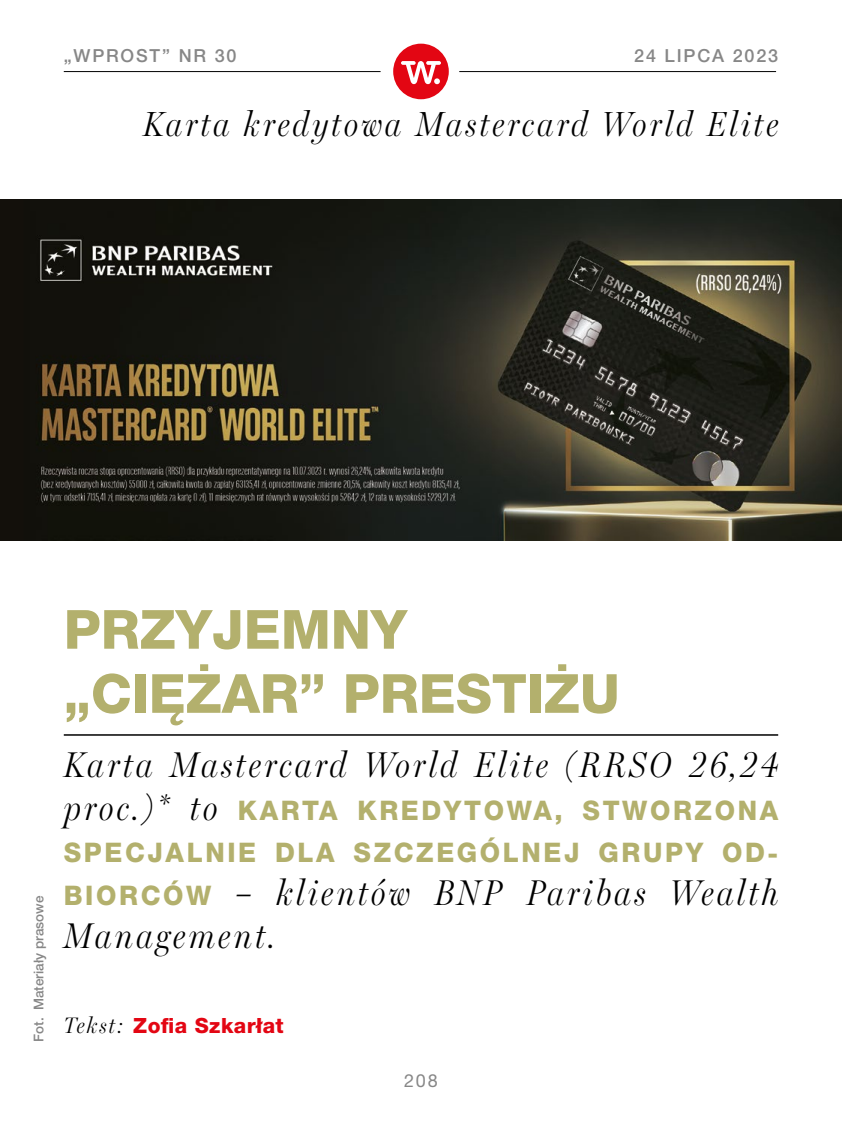
<style>
.page{position:relative;width:842px;height:1127px;background:#fff}
.page>*{position:absolute;margin:0;border:0;box-sizing:border-box;transform-origin:0 0}
.t1{font:800 54px/64.1px "Helvetica Neue LT Pro";color:#b3b06d}
.t2{font:italic 300 36px/42.8px "Miller Headline";letter-spacing:.1em;color:#000}
.t3{font:italic 300 35.1px "Miller Headline";letter-spacing:.1em;color:#000}
.t4{font:800 27px/42.8px "Helvetica Neue LT Pro";letter-spacing:.1em;color:#b3b06d}
.t5{font:800 21px "Helvetica Neue LT Pro";letter-spacing:.02em;color:#e30613}
.t6{font:500 18px "Helvetica Neue LT Pro";letter-spacing:.1em;color:#878787}
.t7{font:18px "Helvetica Neue LT Pro";color:#878787}
.t8{font:500 13.5px "Helvetica Neue LT Pro";color:#878787}
.s1{font-family:"Miller Headline";font-weight:300;font-style:italic;font-size:36px;color:#000}
.s2{font-family:"Helvetica Neue LT Pro";font-weight:800;font-style:normal;font-size:27px;color:#b3b06d}
.s3{font-family:"Miller Headline";font-weight:300;font-style:italic;font-size:22.5px;color:#000}
</style>
<div class="page">
<img style="left:0;top:200px;width:842px;height:340px">
<hr style="left:64px;top:734px;width:714px;height:2px;background:#000">
<hr style="left:64px;top:71px;width:317px;height:1px;background:#000">
<hr style="left:459px;top:71px;width:317px;height:1px;background:#000">
<svg style="left:393px;top:44px;width:56px;height:55px"></svg>
<p class="t6" style="left:64px;top:44px;width:174px">„WPROST” NR 30</p>
<p class="t6" style="left:634px;top:44px;width:145px">24 LIPCA 2023</p>
<p class="t3" style="left:143px;top:102px;width:637px">Karta kredytowa Mastercard World Elite</p>
<p class="t8" style="left:31px;top:1042px;width:148px;rotate:-90deg">Fot. Materiały prasowe</p>
<h1 class="t1" style="left:64px;top:597px;width:558px">PRZYJEMNY „CIĘŻAR” PRESTIŻU</h1>
<p class="t2" style="left:64px;top:742px;width:716px">Karta Mastercard World Elite (RRSO 26,24</p>
<p class="t4" style="left:64px;top:789px;width:716px"><span class="s1">proc.)* to</span> KARTA KREDYTOWA, STWORZONA<br>SPECJALNIE DLA SZCZEGÓLNEJ GRUPY OD-</p>
<p class="t2" style="left:64px;top:871px;width:716px"><span class="s2">BIORCÓW</span> – klientów BNP Paribas Wealth<br>Management.</p>
<p class="t5" style="left:64px;top:1013px;width:222px"><span class="s3">Tekst:</span> Zofia Szkarłat</p>
<p class="t7" style="left:404px;top:1070px;width:35px">208</p>
</div>
